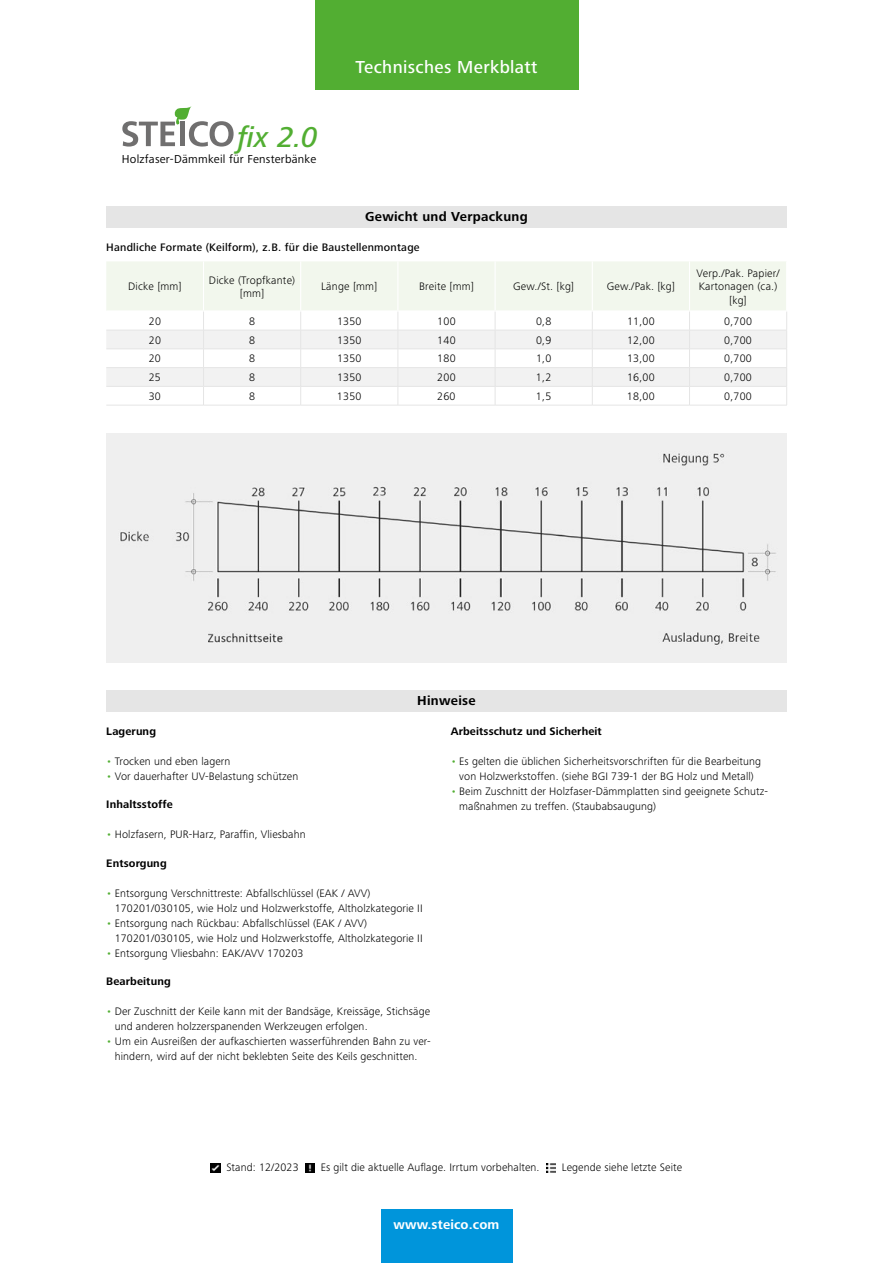
<style>
.page{position:relative;width:893px;height:1263px;background:#fff}
.page>*{position:absolute;margin:0;border:0;box-sizing:border-box;transform-origin:0 0}
.t1{font:italic 500 29.7px "Frutiger Next LTW1 G";color:#52ae32}
.t2{font:500 18px "Frutiger Next LTW1 G";letter-spacing:.02em;color:#fff}
.t3{font:700 13.5px "Frutiger Next LTW1 G";letter-spacing:.02em;color:#000}
.t4{font:700 13.5px "Frutiger Next LTW1 G";letter-spacing:.01em;color:#fff}
.t5{font:12px "Frutiger Next LTW1 G";letter-spacing:.02em;color:#000}
.t6{font:300 11.25px/15px "Frutiger Next LTW1 G";letter-spacing:.01em;color:#000;text-align:center}
.t7{font:700 11.25px "Frutiger Next LTW1 G";letter-spacing:.01em;color:#000}
.t8{font:500 11.25px "Frutiger Next LTW1 G";letter-spacing:.02em;color:#000}
.s1{color:#52ae32}
</style>
<div class="page">
<svg style="left:122px;top:106px;width:112px;height:41px"></svg>
<div style="left:106px;top:206px;width:681px;height:21px;background:#e5e5e5"></div>
<svg style="left:106px;top:261px;width:681px;height:144px"></svg>
<hr style="left:106px;top:405px;width:97px;height:1px;background:#e5e5e5">
<hr style="left:203px;top:405px;width:98px;height:1px;background:#e5e5e5">
<hr style="left:301px;top:405px;width:97px;height:1px;background:#e5e5e5">
<hr style="left:398px;top:405px;width:97px;height:1px;background:#e5e5e5">
<hr style="left:495px;top:405px;width:97px;height:1px;background:#e5e5e5">
<hr style="left:592px;top:405px;width:97px;height:1px;background:#e5e5e5">
<hr style="left:689px;top:405px;width:98px;height:1px;background:#e5e5e5">
<div style="left:106px;top:433px;width:681px;height:229px;background:#efefef"></div>
<div style="left:106px;top:691px;width:681px;height:21px;background:#e5e5e5"></div>
<div style="left:315px;top:0;width:263px;height:89px;background:#52ae32"></div>
<div style="left:381px;top:1210px;width:131px;height:53px;background:#0095db"></div>
<svg style="left:211px;top:1163px;width:9px;height:9px"></svg>
<svg style="left:305px;top:1163px;width:9px;height:9px"></svg>
<svg style="left:546px;top:1163px;width:9px;height:9px"></svg>
<h1 class="t1" style="left:238px;top:120px;width:82px">fix 2.0</h1>
<p class="t5" style="left:122px;top:152px;width:196px">Holzfaser-Dämmkeil für Fensterbänke</p>
<h2 class="t2" style="left:355px;top:56px;width:184px">Technisches Merkblatt</h2>
<p class="t3" style="left:365px;top:209px;width:164px">Gewicht und Verpackung</p>
<p class="t8" style="left:106px;top:240px;width:315px">Handliche Formate (Keilform), z.B. für die Baustellenmontage</p>
<p class="t6" style="left:128px;top:279px;width:55px">Dicke [mm]</p>
<p class="t6" style="left:209px;top:273px;width:88px;line-height:13.5px">Dicke (Tropfkante) [mm]</p>
<p class="t6" style="left:321px;top:279px;width:58px">Länge [mm]</p>
<p class="t6" style="left:419px;top:279px;width:56px">Breite [mm]</p>
<p class="t6" style="left:513px;top:279px;width:62px">Gew./St. [kg]</p>
<p class="t6" style="left:607px;top:279px;width:70px">Gew./Pak. [kg]</p>
<p class="t6" style="left:696px;top:266px;width:85px;line-height:13.5px">Verp./Pak. Papier/<br>Kartonagen (ca.) [kg]</p>
<p class="t6" style="left:149px;top:313px;width:14px">20</p>
<p class="t6" style="left:249px;top:313px;width:7px">8</p>
<p class="t6" style="left:337px;top:313px;width:26px">1350</p>
<p class="t6" style="left:437px;top:313px;width:20px">100</p>
<p class="t6" style="left:536px;top:313px;width:17px">0,8</p>
<p class="t6" style="left:627px;top:313px;width:29px">11,00</p>
<p class="t6" style="left:724px;top:313px;width:29px">0,700</p>
<p class="t6" style="left:149px;top:332px;width:14px">20</p>
<p class="t6" style="left:249px;top:332px;width:7px">8</p>
<p class="t6" style="left:337px;top:332px;width:26px">1350</p>
<p class="t6" style="left:437px;top:332px;width:20px">140</p>
<p class="t6" style="left:536px;top:332px;width:17px">0,9</p>
<p class="t6" style="left:627px;top:332px;width:29px">12,00</p>
<p class="t6" style="left:724px;top:332px;width:29px">0,700</p>
<p class="t6" style="left:149px;top:351px;width:14px">20</p>
<p class="t6" style="left:249px;top:351px;width:7px">8</p>
<p class="t6" style="left:337px;top:351px;width:26px">1350</p>
<p class="t6" style="left:437px;top:351px;width:20px">180</p>
<p class="t6" style="left:536px;top:351px;width:17px">1,0</p>
<p class="t6" style="left:627px;top:351px;width:29px">13,00</p>
<p class="t6" style="left:724px;top:351px;width:29px">0,700</p>
<p class="t6" style="left:149px;top:370px;width:14px">25</p>
<p class="t6" style="left:249px;top:370px;width:7px">8</p>
<p class="t6" style="left:337px;top:370px;width:26px">1350</p>
<p class="t6" style="left:437px;top:370px;width:20px">200</p>
<p class="t6" style="left:536px;top:370px;width:17px">1,2</p>
<p class="t6" style="left:627px;top:370px;width:29px">16,00</p>
<p class="t6" style="left:724px;top:370px;width:29px">0,700</p>
<p class="t6" style="left:149px;top:389px;width:14px">30</p>
<p class="t6" style="left:249px;top:389px;width:7px">8</p>
<p class="t6" style="left:337px;top:389px;width:26px">1350</p>
<p class="t6" style="left:437px;top:389px;width:20px">260</p>
<p class="t6" style="left:536px;top:389px;width:17px">1,5</p>
<p class="t6" style="left:627px;top:389px;width:29px">18,00</p>
<p class="t6" style="left:724px;top:389px;width:29px">0,700</p>
<p class="t3" style="left:417px;top:693px;width:60px">Hinweise</p>
<p class="t7" style="left:106px;top:725px;width:51px">Lagerung</p>
<p class="t6" style="left:106px;top:754px;width:126px"><span class="s1">•</span> Trocken und eben lagern</p>
<p class="t6" style="left:106px;top:769px;width:194px"><span class="s1">•</span> Vor dauerhafter UV-Belastung schützen</p>
<p class="t7" style="left:106px;top:798px;width:68px">Inhaltsstoffe</p>
<p class="t6" style="left:106px;top:827px;width:201px"><span class="s1">•</span> Holzfasern, PUR-Harz, Paraffin, Vliesbahn</p>
<p class="t7" style="left:106px;top:856px;width:62px">Entsorgung</p>
<p class="t6" style="left:115px;top:885px;width:309px;text-align:left;text-indent:-9px"><span class="s1">•</span> Entsorgung Verschnittreste: Abfallschlüssel (EAK / AVV)<br>170201/030105, wie Holz und Holzwerkstoffe, Altholzkategorie II</p>
<p class="t6" style="left:115px;top:915px;width:309px;text-align:left;text-indent:-9px"><span class="s1">•</span> Entsorgung nach Rückbau: Abfallschlüssel (EAK / AVV)<br>170201/030105, wie Holz und Holzwerkstoffe, Altholzkategorie II</p>
<p class="t6" style="left:106px;top:945px;width:199px"><span class="s1">•</span> Entsorgung Vliesbahn: EAK/AVV 170203</p>
<p class="t7" style="left:106px;top:975px;width:66px">Bearbeitung</p>
<p class="t6" style="left:115px;top:1004px;width:317px;text-align:left;text-indent:-9px"><span class="s1">•</span> Der Zuschnitt der Keile kann mit der Bandsäge, Kreissäge, Stichsäge und anderen holzzerspanenden Werkzeugen erfolgen.</p>
<p class="t6" style="left:106px;top:1034px;width:326px"><span class="s1">•</span> Um ein Ausreißen der aufkaschierten wasserführenden Bahn zu ver&shy;hindern, wird auf der nicht beklebten Seite des Keils geschnitten.</p>
<p class="t7" style="left:451px;top:725px;width:153px">Arbeitsschutz und Sicherheit</p>
<p class="t6" style="left:451px;top:754px;width:312px"><span class="s1">•</span> Es gelten die üblichen Sicherheitsvorschriften für die Bearbeitung von Holzwerkstoffen. (siehe BGI 739-1 der BG Holz und Metall)</p>
<p class="t6" style="left:459px;top:784px;width:310px;text-align:left;text-indent:-9px"><span class="s1">•</span> Beim Zuschnitt der Holzfaser-Dämmplatten sind geeignete Schutz&shy;maßnahmen zu treffen. (Staubabsaugung)</p>
<p class="t6" style="left:226px;top:1160px;width:74px">Stand: 12/2023</p>
<p class="t6" style="left:321px;top:1160px;width:220px">Es gilt die aktuelle Auflage. Irrtum vorbehalten.</p>
<p class="t6" style="left:562px;top:1160px;width:122px">Legende siehe letzte Seite</p>
<p class="t4" style="left:394px;top:1217px;width:107px">www.steico.com</p>
</div>
